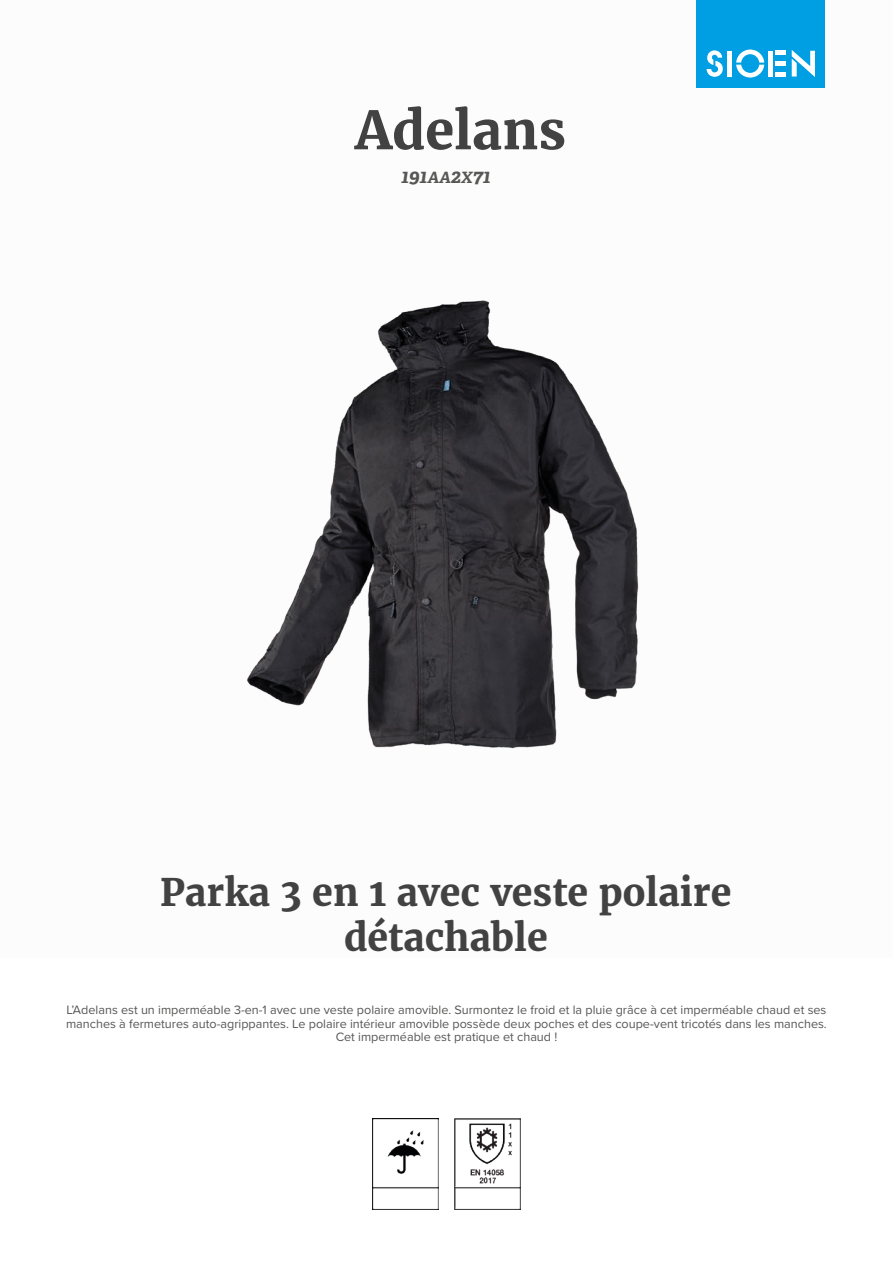
<style>
.page{position:relative;width:893px;height:1263px;background:#fff}
.page>*{position:absolute;margin:0;border:0;box-sizing:border-box;transform-origin:0 0}
.t1{font:700 52.5px "Merriweather";color:#424243}
.t2{font:700 37.5px/45px "Merriweather";color:#424243;text-align:center}
.t3{font:italic 700 19.5px "Adelle";color:#575756}
.t4{font:12.6px/13.6px "Proxima Nova";color:#575756;text-align:center}
.s1{font-size:15.6px}
</style>
<div class="page">
<div style="left:697px;top:0;width:128px;height:88px;background:#009fe3"></div>
<svg style="left:707px;top:50px;width:16px;height:27px"></svg>
<svg style="left:736px;top:50px;width:28px;height:28px"></svg>
<div style="left:727px;top:51px;width:5px;height:26px;background:#fff"></div>
<div style="left:768px;top:51px;width:5px;height:26px;background:#fff"></div>
<div style="left:775px;top:72px;width:11px;height:5px;background:#fff"></div>
<div style="left:775px;top:61px;width:11px;height:5px;background:#fff"></div>
<hr style="left:775px;top:51px;width:11px;height:4px;background:#fff">
<svg style="left:792px;top:50px;width:23px;height:27px"></svg>
<img style="left:372px;top:1118px;width:66px;height:92px">
<img style="left:454px;top:1118px;width:67px;height:92px">
<img style="left:247px;top:300px;width:392px;height:449px">
<h1 class="t1" style="left:355px;top:95px;width:212px">Adelans</h1>
<h3 class="t3" style="left:401px;top:164px;width:91px">191<span class="s1">AA</span>2<span class="s1">X</span>71</h3>
<h2 class="t2" style="left:160px;top:869px;width:573px">Parka 3 en 1 avec veste polaire détachable</h2>
<p class="t4" style="left:66px;top:1002px;width:762px">L’Adelans est un imperméable 3-en-1 avec une veste polaire amovible. Surmontez le froid et la pluie grâce à cet imperméable chaud et ses manches à fermetures auto-agrippantes. Le polaire intérieur amovible possède deux poches et des coupe-vent tricotés dans les manches.<br>Cet imperméable est pratique et chaud !</p>
</div>
